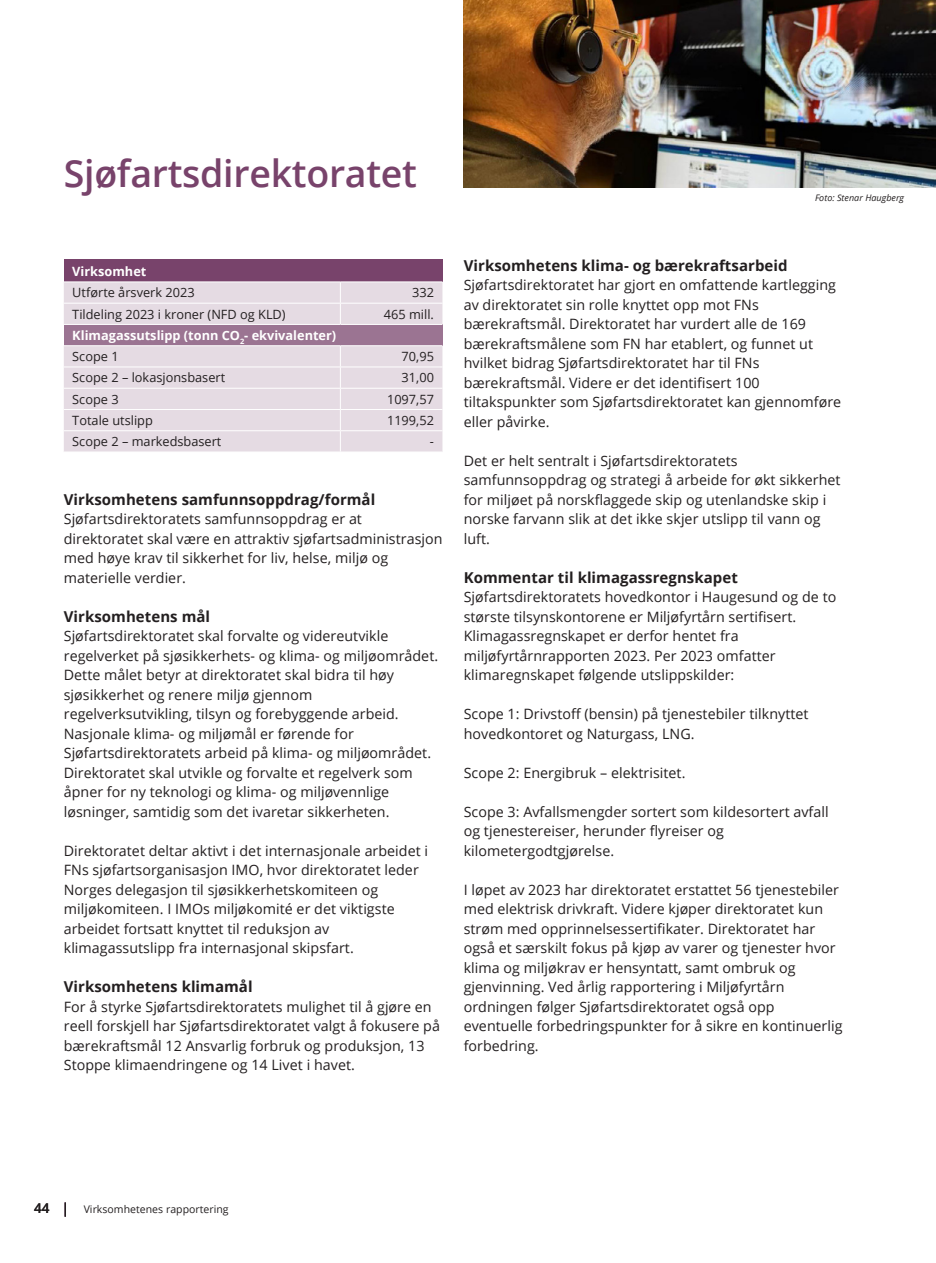
<style>
.page{position:relative;width:936px;height:1263px;background:#fff}
.page>*{position:absolute;margin:0;border:0;box-sizing:border-box;transform-origin:0 0}
.NFD_UnOverskrift_1{font:600 37.5px "Open Sans";letter-spacing:-.005em;color:#78436b}
.NFD_UnOverskrift_2{font:700 15px "Open Sans";letter-spacing:.005em;color:#231f20}
.NFD_Normal{font:14.25px/19.5px "Open Sans";letter-spacing:.005em;color:#231f20}
.NFD_Pagina{font:600 13.5px "Open Sans";color:#231f20}
.NFD_Tabell_Normal_Venstre{font:12.75px "Open Sans";color:#231f20}
.NFD_Tabell_Tittel{font:700 12.75px "Open Sans";color:#fff}
.NFD_Tabell_Normal_Høyre{font:12.75px "Open Sans";color:#231f20}
.t1{font:10.5px "Open Sans";letter-spacing:.005em;color:#231f20}
.t2{font:italic 9px "Open Sans";letter-spacing:.005em;color:#231f20}
</style>
<div class="page">
<div style="left:64px;top:259px;width:378px;height:23px;background:#78436b"></div>
<div style="left:64px;top:283px;width:378px;height:169px;background:#e5dbe3"></div>
<div style="left:64px;top:324px;width:378px;height:22px;background:#9b7492"></div>
<hr style="left:340px;top:303px;width:102px;height:1px;background:#fff">
<hr style="left:340px;top:367px;width:102px;height:1px;background:#fff">
<hr style="left:340px;top:388px;width:102px;height:1px;background:#fff">
<hr style="left:340px;top:409px;width:102px;height:1px;background:#fff">
<hr style="left:340px;top:430px;width:102px;height:1px;background:#fff">
<hr style="left:64px;top:303px;width:276px;height:1px;background:#fff">
<svg style="left:340px;top:283px;width:1px;height:41px"></svg>
<hr style="left:64px;top:367px;width:276px;height:1px;background:#fff">
<hr style="left:64px;top:388px;width:276px;height:1px;background:#fff">
<hr style="left:64px;top:409px;width:276px;height:1px;background:#fff">
<hr style="left:64px;top:430px;width:276px;height:1px;background:#fff">
<svg style="left:340px;top:346px;width:1px;height:106px"></svg>
<hr style="left:64px;top:324px;width:276px;height:1px;background:#fff">
<hr style="left:340px;top:324px;width:102px;height:1px;background:#fff">
<hr style="left:64px;top:345px;width:276px;height:1px;background:#fff">
<hr style="left:340px;top:345px;width:102px;height:1px;background:#fff">
<svg style="left:64px;top:1202px;width:2px;height:15px"></svg>
<img style="left:463px;top:0;width:472px;height:187px">
<h2 class="NFD_UnOverskrift_1" style="left:64px;top:148px;width:355px">Sjøfartsdirektoratet</h2>
<p class="t2" style="left:815px;top:192px;width:91px">Foto: Stenar Haugberg</p>
<p class="NFD_Tabell_Tittel" style="left:72px;top:262px;width:76px">Virksomhet</p>
<p class="NFD_Tabell_Normal_Venstre" style="left:72px;top:284px;width:124px">Utførte årsverk 2023</p>
<p class="NFD_Tabell_Normal_Høyre" style="left:412px;top:284px;width:23px">332</p>
<p class="NFD_Tabell_Normal_Venstre" style="left:72px;top:305px;width:215px">Tildeling 2023 i kroner (NFD og KLD)</p>
<p class="NFD_Tabell_Normal_Høyre" style="left:384px;top:305px;width:52px">465 mill.</p>
<p class="NFD_Tabell_Tittel" style="left:72px;top:326px;width:265px">Klimagassutslipp (tonn CO<sub>2</sub>- ekvivalenter)</p>
<p class="NFD_Tabell_Normal_Venstre" style="left:72px;top:348px;width:48px">Scope 1</p>
<p class="NFD_Tabell_Normal_Høyre" style="left:401px;top:348px;width:34px">70,95</p>
<p class="NFD_Tabell_Normal_Venstre" style="left:72px;top:369px;width:154px">Scope 2 – lokasjonsbasert</p>
<p class="NFD_Tabell_Normal_Høyre" style="left:401px;top:369px;width:34px">31,00</p>
<p class="NFD_Tabell_Normal_Venstre" style="left:72px;top:390px;width:48px">Scope 3</p>
<p class="NFD_Tabell_Normal_Høyre" style="left:387px;top:390px;width:48px">1097,57</p>
<p class="NFD_Tabell_Normal_Venstre" style="left:72px;top:412px;width:82px">Totale utslipp</p>
<p class="NFD_Tabell_Normal_Høyre" style="left:387px;top:412px;width:48px">1199,52</p>
<p class="NFD_Tabell_Normal_Venstre" style="left:72px;top:433px;width:151px">Scope 2 – markedsbasert</p>
<p class="NFD_Tabell_Normal_Høyre" style="left:430px;top:433px;width:6px">-</p>
<h3 class="NFD_UnOverskrift_2" style="left:64px;top:489px;width:313px">Virksomhetens samfunnsoppdrag/formål</h3>
<p class="NFD_Normal" style="left:64px;top:509px;width:380px">Sjøfartsdirektoratets samfunnsoppdrag er at direktoratet skal være en attraktiv sjøfartsadministrasjon med høye krav til sikkerhet for liv, helse, miljø og materielle verdier.</p>
<h3 class="NFD_UnOverskrift_2" style="left:64px;top:606px;width:148px">Virksomhetens mål</h3>
<p class="NFD_Normal" style="left:64px;top:626px;width:376px">Sjøfartsdirektoratet skal forvalte og videreutvikle regelverket på sjøsikkerhets- og klima- og miljøområdet.<br>Dette målet betyr at direktoratet skal bidra til høy sjøsikkerhet og renere miljø gjennom regelverksutvikling, tilsyn og forebyggende arbeid.<br>Nasjonale klima- og miljømål er førende for Sjøfartsdirektoratets arbeid på klima- og miljøområdet.<br>Direktoratet skal utvikle og forvalte et regelverk som åpner for ny teknologi og klima- og miljøvennlige løsninger, samtidig som det ivaretar sikkerheten.</p>
<p class="NFD_Normal" style="left:64px;top:841px;width:366px">Direktoratet deltar aktivt i det internasjonale arbeidet i FNs sjøfartsorganisasjon IMO, hvor direktoratet leder Norges delegasjon til sjøsikkerhetskomiteen og miljøkomiteen. I IMOs miljøkomité er det viktigste arbeidet fortsatt knyttet til reduksjon av klimagassutslipp fra internasjonal skipsfart.</p>
<h3 class="NFD_UnOverskrift_2" style="left:64px;top:976px;width:190px">Virksomhetens klimamål</h3>
<p class="NFD_Normal" style="left:64px;top:997px;width:377px">For å styrke Sjøfartsdirektoratets mulighet til å gjøre en reell forskjell har Sjøfartsdirektoratet valgt å fokusere på bærekraftsmål 12 Ansvarlig forbruk og produksjon, 13<br>Stoppe klimaendringene og 14 Livet i havet.</p>
<h3 class="NFD_UnOverskrift_2" style="left:463px;top:255px;width:325px">Virksomhetens klima- og bærekraftsarbeid</h3>
<p class="NFD_Normal" style="left:463px;top:275px;width:379px">Sjøfartsdirektoratet har gjort en omfattende kartlegging av direktoratet sin rolle knyttet opp mot FNs bærekraftsmål. Direktoratet har vurdert alle de 169 bærekraftsmålene som FN har etablert, og funnet ut hvilket bidrag Sjøfartsdirektoratet har til FNs bærekraftsmål. Videre er det identifisert 100 tiltakspunkter som Sjøfartsdirektoratet kan gjennomføre eller påvirke.</p>
<p class="NFD_Normal" style="left:463px;top:451px;width:378px">Det er helt sentralt i Sjøfartsdirektoratets samfunnsoppdrag og strategi å arbeide for økt sikkerhet for miljøet på norskflaggede skip og utenlandske skip i norske farvann slik at det ikke skjer utslipp til vann og luft.</p>
<h3 class="NFD_UnOverskrift_2" style="left:463px;top:567px;width:275px">Kommentar til klimagassregnskapet</h3>
<p class="NFD_Normal" style="left:463px;top:587px;width:374px">Sjøfartsdirektoratets hovedkontor i Haugesund og de to største tilsynskontorene er Miljøfyrtårn sertifisert.<br>Klimagassregnskapet er derfor hentet fra miljøfyrtårnrapporten 2023. Per 2023 omfatter klimaregnskapet følgende utslippskilder:</p>
<p class="NFD_Normal" style="left:463px;top:704px;width:346px">Scope 1: Drivstoff (bensin) på tjenestebiler tilknyttet hovedkontoret og Naturgass, LNG.</p>
<p class="NFD_Normal" style="left:463px;top:763px;width:223px">Scope 2: Energibruk – elektrisitet.</p>
<p class="NFD_Normal" style="left:463px;top:802px;width:366px">Scope 3: Avfallsmengder sortert som kildesortert avfall og tjenestereiser, herunder flyreiser og kilometergodtgjørelse.</p>
<p class="NFD_Normal" style="left:463px;top:880px;width:380px">I løpet av 2023 har direktoratet erstattet 56 tjenestebiler med elektrisk drivkraft. Videre kjøper direktoratet kun strøm med opprinnelsessertifikater. Direktoratet har også et særskilt fokus på kjøp av varer og tjenester hvor klima og miljøkrav er hensyntatt, samt ombruk og gjenvinning. Ved årlig rapportering i Miljøfyrtårn ordningen følger Sjøfartsdirektoratet også opp eventuelle forbedringspunkter for å sikre en kontinuerlig forbedring.</p>
<p class="NFD_Pagina" style="left:34px;top:1198px;width:17px">44</p>
<p class="t1" style="left:84px;top:1202px;width:146px">Virksomhetenes rapportering</p>
</div>
